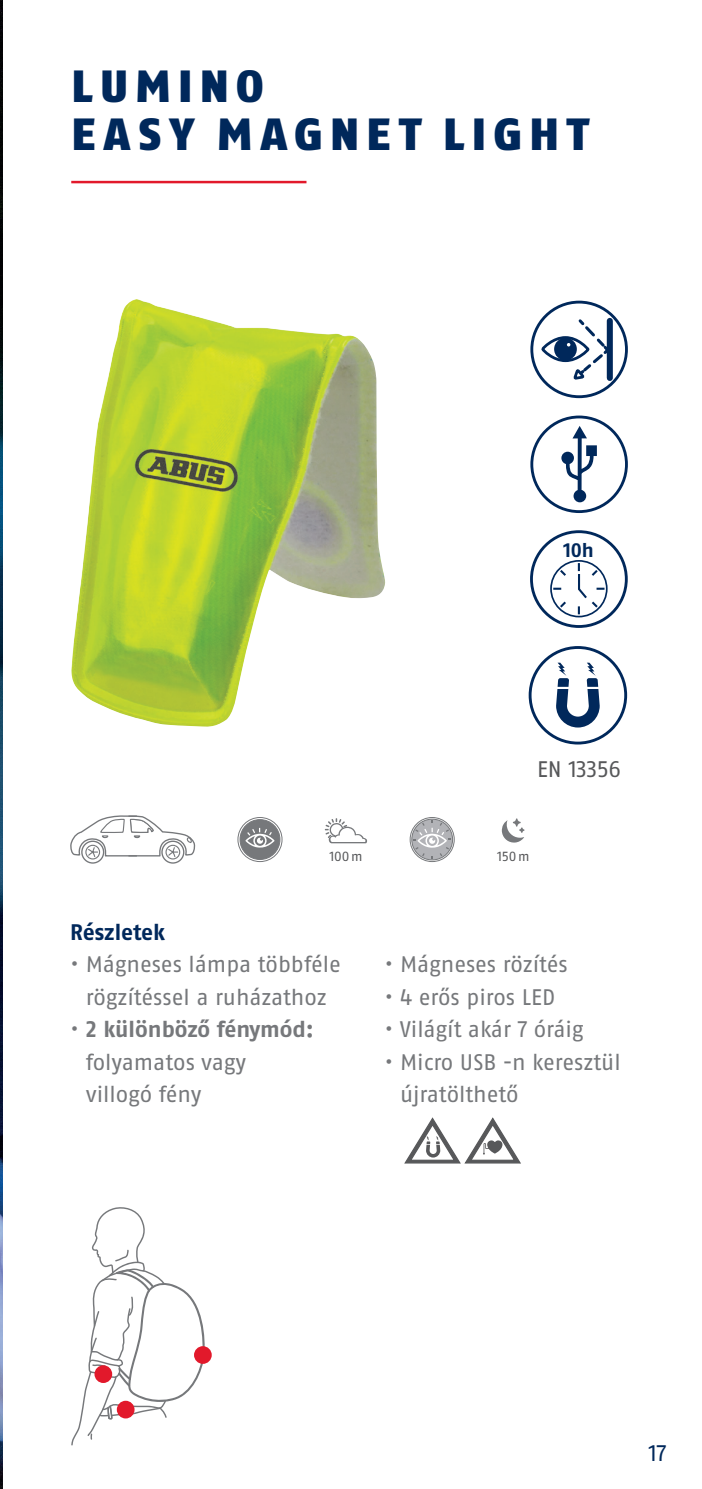
<style>
.page{position:relative;width:702px;height:1489px;background:#fff}
.page>*{position:absolute;margin:0;border:0;box-sizing:border-box;transform-origin:0 0}
.t1{font:900 45px/47.5px "ABUS Fago Pro";letter-spacing:.16em;color:#00285b}
.t2{font:22.5px/32.5px "ABUS Fago Pro";letter-spacing:-.005em;color:#76787b}
.t3{font:700 22.5px "ABUS Fago Pro";letter-spacing:-.005em;color:#00285b}
.t4{font:22.5px "ABUS Fago Pro";letter-spacing:-.02em;color:#57585a}
.t5{font:22.5px "ABUS Fago Pro";color:#00285b}
.t6{font:700 19.5px "ABUS Fago Pro";color:#00285b}
.t7{font:13.25px "ABUS Fago Pro";letter-spacing:-.005em;color:#57585a}
.s1{font-weight:700}
</style>
<div class="page">
<img style="left:0;top:0;width:2px;height:1488px">
<hr style="left:71px;top:181px;width:235px;height:2px;background:#e2192b">
<div style="left:526px;top:297px;width:105px;height:105px;border:3px solid #fff;border-radius:50%"></div>
<svg style="left:530px;top:301px;width:98px;height:97px"></svg>
<div style="left:555px;top:339px;width:20px;height:20px;background:#00285b;border-radius:50%"></div>
<div style="left:554px;top:338px;width:22px;height:22px;border:3px solid #00285b;border-radius:50%"></div>
<div style="left:565px;top:341px;width:7px;height:7px;background:#fff;border-radius:50%"></div>
<div style="left:564px;top:340px;width:9px;height:9px;border:3px solid #00285b;border-radius:50%"></div>
<img style="left:71px;top:299px;width:314px;height:427px">
<svg style="left:409px;top:817px;width:46px;height:45px"></svg>
<svg style="left:237px;top:817px;width:45px;height:45px"></svg>
<svg style="left:325px;top:818px;width:42px;height:25px"></svg>
<svg style="left:501px;top:818px;width:24px;height:25px"></svg>
<div style="left:161px;top:840px;width:23px;height:23px;border:1px solid #76787b;border-radius:50%"></div>
<div style="left:81px;top:840px;width:23px;height:23px;border:1px solid #76787b;border-radius:50%"></div>
<svg style="left:70px;top:815px;width:126px;height:45px"></svg>
<div style="left:526px;top:411px;width:105px;height:105px;border:3px solid #fff;border-radius:50%"></div>
<svg style="left:530px;top:415px;width:98px;height:98px"></svg>
<div style="left:524px;top:642px;width:107px;height:106px;border:3px solid #fff;border-radius:50%"></div>
<svg style="left:528px;top:646px;width:99px;height:98px"></svg>
<div style="left:526px;top:526px;width:106px;height:106px;border:3px solid #fff;border-radius:50%"></div>
<svg style="left:530px;top:530px;width:97px;height:98px"></svg>
<svg style="left:71px;top:1207px;width:135px;height:238px"></svg>
<div style="left:194px;top:1345px;width:18px;height:18px;background:#e2192b;border-radius:50%"></div>
<div style="left:94px;top:1365px;width:18px;height:17px;background:#e2192b;border-radius:50%"></div>
<div style="left:117px;top:1400px;width:17px;height:18px;background:#e2192b;border-radius:50%"></div>
<svg style="left:404px;top:1117px;width:117px;height:47px"></svg>
<h1 class="t1" style="left:71px;top:63px;width:518px">LUMINO<br>EASY MAGNET LIGHT</h1>
<p class="t6" style="left:563px;top:538px;width:32px">10h</p>
<p class="t4" style="left:537px;top:755px;width:86px">EN 13356</p>
<p class="t7" style="left:329px;top:848px;width:35px">100m</p>
<p class="t7" style="left:497px;top:848px;width:34px">150m</p>
<p class="t3" style="left:70px;top:918px;width:97px">Részletek</p>
<p class="t2" style="left:70px;top:948px;width:272px;text-align:center">• Mágneses lámpa többféle rögzítéssel a ruházathoz</p>
<p class="t2" style="left:86px;top:1012px;width:230px;text-indent:-16px">• <span class="s1">2 különböző fénymód: </span>folyamatos vagy villogó fény</p>
<p class="t2" style="left:384px;top:947px;width:185px">• Mágneses rözítés</p>
<p class="t2" style="left:384px;top:980px;width:172px">• 4 erős piros LED</p>
<p class="t2" style="left:384px;top:1012px;width:200px">• Világít akár 7 óráig</p>
<p class="t2" style="left:400px;top:1045px;width:222px;text-indent:-16px">• Micro USB -n keresztül újratölthető</p>
<p class="t5" style="left:648px;top:1438px;width:19px">17</p>
</div>
